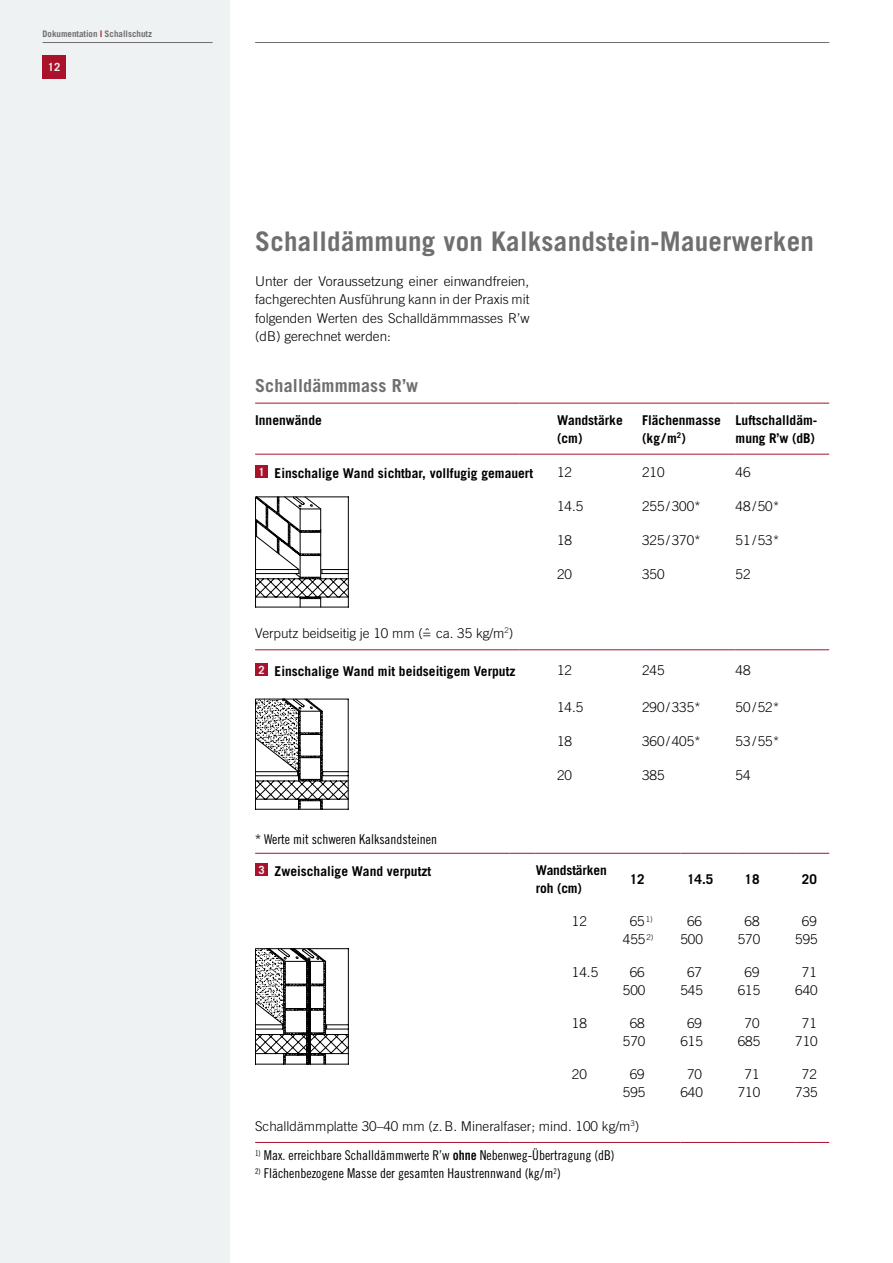
<style>
.page{position:relative;width:893px;height:1263px;background:#fff}
.page>*{position:absolute;margin:0;border:0;box-sizing:border-box;transform-origin:0 0}
.t1{font:700 27px "Trade Gothic";letter-spacing:.01em;color:#6f6f6f}
.t2{font:700 18px "Trade Gothic";letter-spacing:.01em;color:#6f6f6f}
.t3{font:300 13.5px/18px "Trade Gothic";color:#000;text-align:center}
.t4{font:700 13.5px/18px "Trade Gothic";color:#000}
.t5{font:13.5px "Trade Gothic Cond Eighteen";color:#000}
.t6{font:700 11.25px "Trade Gothic";color:#eff2f2}
.t7{font:700 9px "Trade Gothic";color:#6f6f6f}
.s1{color:#a9122a}
.s2{font-family:"Trade Gothic Bold Cond Twenty"}
</style>
<div class="page">
<div style="left:0;top:0;width:230px;height:1263px;background:#eff2f2"></div>
<div style="left:43px;top:55px;width:23px;height:24px;background:#a9122a"></div>
<hr style="left:43px;top:42px;width:170px;height:1px;background:#6f6f6f">
<hr style="left:255px;top:42px;width:574px;height:1px;background:#6f6f6f">
<hr style="left:255px;top:403px;width:264px;height:1px;background:#a9122a">
<hr style="left:519px;top:403px;width:38px;height:1px;background:#a9122a">
<hr style="left:557px;top:403px;width:85px;height:1px;background:#a9122a">
<hr style="left:642px;top:403px;width:94px;height:1px;background:#a9122a">
<hr style="left:736px;top:403px;width:93px;height:1px;background:#a9122a">
<hr style="left:255px;top:454px;width:264px;height:1px;background:#a9122a">
<hr style="left:519px;top:454px;width:38px;height:1px;background:#a9122a">
<hr style="left:557px;top:454px;width:85px;height:1px;background:#a9122a">
<hr style="left:642px;top:454px;width:94px;height:1px;background:#a9122a">
<hr style="left:736px;top:454px;width:93px;height:1px;background:#a9122a">
<hr style="left:255px;top:649px;width:264px;height:1px;background:#a9122a">
<hr style="left:519px;top:649px;width:38px;height:1px;background:#a9122a">
<hr style="left:557px;top:649px;width:85px;height:1px;background:#a9122a">
<hr style="left:642px;top:649px;width:94px;height:1px;background:#a9122a">
<hr style="left:736px;top:649px;width:93px;height:1px;background:#a9122a">
<div style="left:255px;top:465px;width:13px;height:13px;background:#a9122a"></div>
<svg style="left:255px;top:496px;width:94px;height:111px"></svg>
<div style="left:255px;top:663px;width:13px;height:13px;background:#a9122a"></div>
<svg style="left:255px;top:699px;width:94px;height:111px"></svg>
<hr style="left:255px;top:853px;width:254px;height:1px;background:#a9122a">
<svg style="left:509px;top:853px;width:27px;height:1px"></svg>
<hr style="left:536px;top:853px;width:36px;height:1px;background:#a9122a">
<hr style="left:572px;top:853px;width:51px;height:1px;background:#a9122a">
<hr style="left:623px;top:853px;width:57px;height:1px;background:#a9122a">
<hr style="left:680px;top:853px;width:58px;height:1px;background:#a9122a">
<hr style="left:738px;top:853px;width:57px;height:1px;background:#a9122a">
<hr style="left:795px;top:853px;width:34px;height:1px;background:#a9122a">
<hr style="left:255px;top:1142px;width:254px;height:1px;background:#a9122a">
<svg style="left:509px;top:1142px;width:27px;height:1px"></svg>
<hr style="left:536px;top:1142px;width:36px;height:1px;background:#a9122a">
<hr style="left:572px;top:1142px;width:51px;height:1px;background:#a9122a">
<hr style="left:623px;top:1142px;width:57px;height:1px;background:#a9122a">
<hr style="left:680px;top:1142px;width:58px;height:1px;background:#a9122a">
<hr style="left:738px;top:1142px;width:57px;height:1px;background:#a9122a">
<hr style="left:795px;top:1142px;width:34px;height:1px;background:#a9122a">
<div style="left:255px;top:863px;width:13px;height:13px;background:#a9122a"></div>
<svg style="left:255px;top:948px;width:94px;height:116px"></svg>
<p class="t7" style="left:43px;top:28px;width:111px">Dokumentation <span class="s1">|</span> Schallschutz</p>
<p class="t6" style="left:48px;top:60px;width:14px">12</p>
<h1 class="t1" style="left:255px;top:225px;width:560px">Schalldämmung von Kalksandstein-Mauerwerken</h1>
<p class="t3" style="left:255px;top:272px;width:276px;text-align:justify">Unter der Voraussetzung einer einwandfreien, fachgerechten Ausführung kann in der Praxis mit folgen-den Werten des Schalldämmmasses R’w (dB) gerechnet werden:</p>
<h2 class="t2" style="left:255px;top:374px;width:165px">Schalldämmmass R’w</h2>
<p class="t4" style="left:255px;top:411px;width:68px">Innenwände</p>
<p class="t4" style="left:557px;top:411px;width:67px">Wandstärke (cm)</p>
<p class="t4" style="left:642px;top:411px;width:80px">Flächenmasse (kg /m<sup>2</sup>)</p>
<p class="t4" style="left:736px;top:411px;width:83px">Luftschalldäm&shy;mung R’w (dB)</p>
<p class="t4" style="left:258px;top:464px;width:276px"><sup>1</sup> Einschalige Wand sichtbar, vollfugig gemauert</p>
<p class="t3" style="left:557px;top:463px;width:17px">12</p>
<p class="t3" style="left:642px;top:463px;width:24px">210</p>
<p class="t3" style="left:736px;top:463px;width:17px">46</p>
<p class="t3" style="left:557px;top:496px;width:28px">14.5</p>
<p class="t3" style="left:642px;top:496px;width:60px">255/300*</p>
<p class="t3" style="left:736px;top:496px;width:45px">48/50*</p>
<p class="t3" style="left:557px;top:530px;width:17px">18</p>
<p class="t3" style="left:642px;top:530px;width:60px">325/370*</p>
<p class="t3" style="left:736px;top:530px;width:45px">51/53*</p>
<p class="t3" style="left:557px;top:565px;width:17px">20</p>
<p class="t3" style="left:642px;top:565px;width:24px">350</p>
<p class="t3" style="left:736px;top:565px;width:17px">52</p>
<p class="t3" style="left:255px;top:624px;width:260px">Verputz beidseitig je 10 mm (=ˆ ca. 35 kg/m<sup>2</sup>)</p>
<p class="t4" style="left:258px;top:662px;width:259px"><sup>2</sup> Einschalige Wand mit beidseitigem Verputz</p>
<p class="t3" style="left:557px;top:661px;width:17px">12</p>
<p class="t3" style="left:642px;top:661px;width:24px">245</p>
<p class="t3" style="left:736px;top:661px;width:17px">48</p>
<p class="t3" style="left:557px;top:698px;width:28px">14.5</p>
<p class="t3" style="left:642px;top:698px;width:60px">290/335*</p>
<p class="t3" style="left:736px;top:698px;width:45px">50/52*</p>
<p class="t3" style="left:557px;top:732px;width:17px">18</p>
<p class="t3" style="left:642px;top:732px;width:60px">360/405*</p>
<p class="t3" style="left:736px;top:732px;width:45px">53/55*</p>
<p class="t3" style="left:557px;top:766px;width:17px">20</p>
<p class="t3" style="left:642px;top:766px;width:24px">385</p>
<p class="t3" style="left:736px;top:766px;width:17px">54</p>
<p class="t5" style="left:255px;top:831px;width:183px">* Werte mit schweren Kalksandsteinen</p>
<p class="t4" style="left:258px;top:862px;width:174px"><sup>3</sup> Zweischalige Wand verputzt</p>
<p class="t4" style="left:536px;top:861px;width:73px">Wandstärken roh (cm)</p>
<p class="t4" style="left:630px;top:870px;width:17px">12</p>
<p class="t4" style="left:687px;top:870px;width:27px">14.5</p>
<p class="t4" style="left:744px;top:870px;width:17px">18</p>
<p class="t4" style="left:802px;top:870px;width:17px">20</p>
<p class="t3" style="left:572px;top:912px;width:17px">12</p>
<p class="t3" style="left:623px;top:912px;width:32px">65<sup>1)<br></sup>455<sup>2)</sup></p>
<p class="t3" style="left:680px;top:912px;width:24px">66<br>500</p>
<p class="t3" style="left:738px;top:912px;width:24px">68<br>570</p>
<p class="t3" style="left:795px;top:912px;width:24px">69<br>595</p>
<p class="t3" style="left:572px;top:963px;width:28px">14.5</p>
<p class="t3" style="left:623px;top:963px;width:24px">66<br>500</p>
<p class="t3" style="left:680px;top:963px;width:24px">67<br>545</p>
<p class="t3" style="left:738px;top:963px;width:24px">69<br>615</p>
<p class="t3" style="left:795px;top:963px;width:24px">71<br>640</p>
<p class="t3" style="left:572px;top:1014px;width:17px">18</p>
<p class="t3" style="left:623px;top:1014px;width:24px">68<br>570</p>
<p class="t3" style="left:680px;top:1014px;width:24px">69<br>615</p>
<p class="t3" style="left:738px;top:1014px;width:24px">70<br>685</p>
<p class="t3" style="left:795px;top:1014px;width:24px">71<br>710</p>
<p class="t3" style="left:572px;top:1065px;width:17px">20</p>
<p class="t3" style="left:623px;top:1065px;width:24px">69<br>595</p>
<p class="t3" style="left:680px;top:1065px;width:24px">70<br>640</p>
<p class="t3" style="left:738px;top:1065px;width:24px">71<br>710</p>
<p class="t3" style="left:795px;top:1065px;width:24px">72<br>735</p>
<p class="t3" style="left:255px;top:1117px;width:386px">Schalldämmplatte 30–40 mm (z.B. Mineralfaser; mind. 100 kg/m<sup>3</sup>)</p>
<p class="t5" style="left:255px;top:1147px;width:361px"><sup>1)</sup> Max. erreichbare Schalldämmwerte R’w <span class="s2">ohne</span> Nebenweg-Übertragung (dB)</p>
<p class="t5" style="left:255px;top:1165px;width:307px"><sup>2)</sup> Flächenbezogene Masse der gesamten Haustrennwand (kg/m<sup>2</sup>)</p>
</div>
